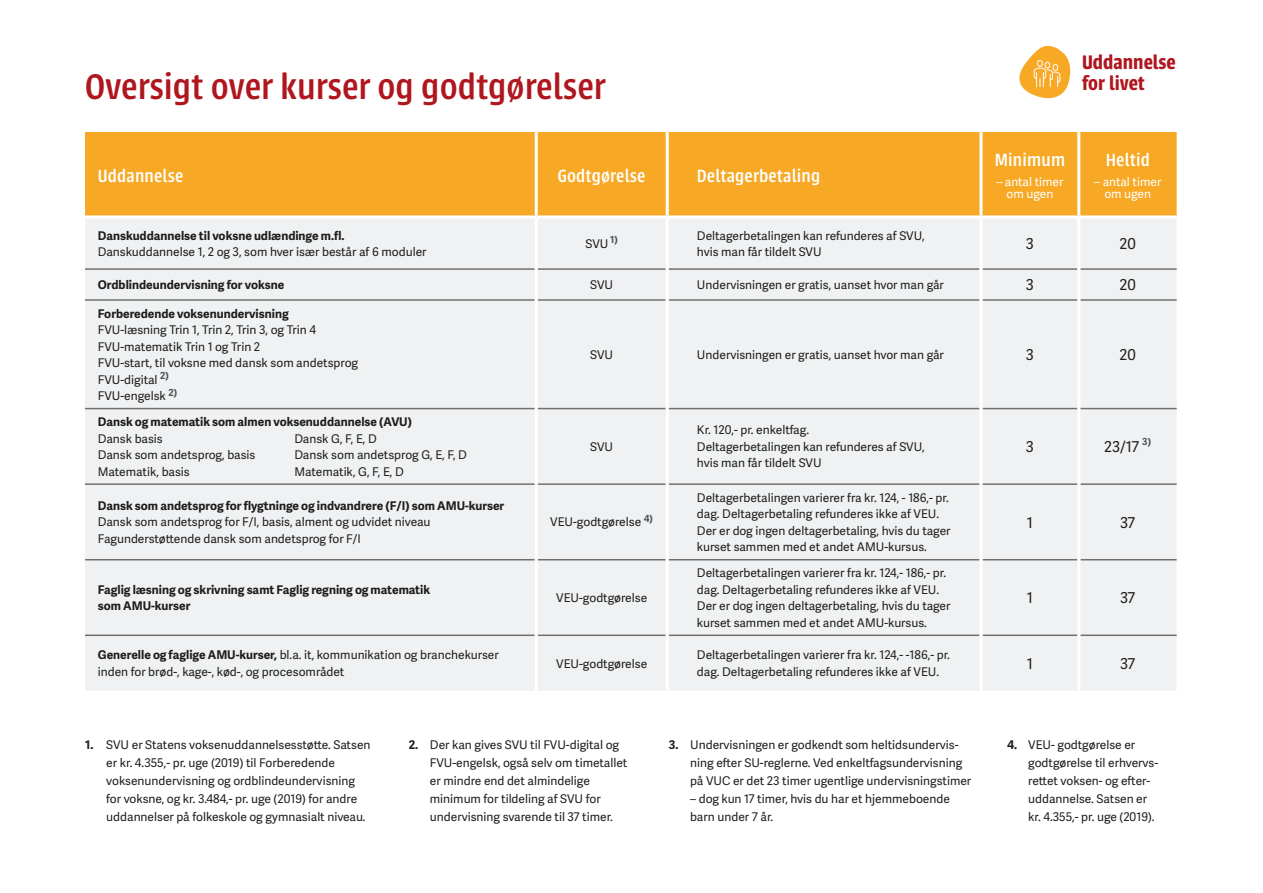
<style>
.page{position:relative;width:1263px;height:893px;background:#fff}
.page>*{position:absolute;margin:0;border:0;box-sizing:border-box;transform-origin:0 0}
.t1{font:500 39.15px "Urbana";color:#af161e}
.t2{font:600 21.6px/21.6px "Urbana";color:#af161e}
.t3{font:500 19.5px "Urbana";letter-spacing:.01em;color:#fff}
.t4{font:15px "Adelle Sans";letter-spacing:-.025em;color:#1d1d1b}
.t5{font:12px/16.5px "Adelle Sans";color:#1d1d1b}
.t6{font:700 12px/16.5px "Adelle Sans";color:#1d1d1b}
.t7{font:12px/12px "Adelle Sans";color:#fff;text-align:center}
.t8{font:700 9.75px "Adelle Sans";color:#505456}
.s1{font-weight:700}
</style>
<div class="page">
<svg style="left:1019px;top:45px;width:52px;height:54px"></svg>
<div style="left:85px;top:132px;width:1092px;height:83px;background:#f7a824"></div>
<div style="left:85px;top:219px;width:1092px;height:472px;background:#eff1f3"></div>
<hr style="left:85px;top:268px;width:450px;height:2px;background:#70706f">
<hr style="left:538px;top:268px;width:128px;height:2px;background:#70706f">
<hr style="left:669px;top:268px;width:310px;height:2px;background:#70706f">
<hr style="left:982px;top:268px;width:95px;height:2px;background:#70706f">
<hr style="left:85px;top:299px;width:450px;height:2px;background:#70706f">
<hr style="left:538px;top:299px;width:128px;height:2px;background:#70706f">
<hr style="left:669px;top:299px;width:310px;height:2px;background:#70706f">
<hr style="left:982px;top:299px;width:95px;height:2px;background:#70706f">
<hr style="left:1080px;top:299px;width:97px;height:2px;background:#70706f">
<hr style="left:85px;top:408px;width:450px;height:1px;background:#70706f">
<hr style="left:538px;top:408px;width:128px;height:1px;background:#70706f">
<hr style="left:669px;top:408px;width:310px;height:1px;background:#70706f">
<hr style="left:982px;top:408px;width:95px;height:1px;background:#70706f">
<hr style="left:1080px;top:408px;width:97px;height:1px;background:#70706f">
<hr style="left:85px;top:483px;width:450px;height:2px;background:#70706f">
<hr style="left:538px;top:483px;width:128px;height:2px;background:#70706f">
<hr style="left:669px;top:483px;width:310px;height:2px;background:#70706f">
<hr style="left:982px;top:483px;width:95px;height:2px;background:#70706f">
<hr style="left:1080px;top:483px;width:97px;height:2px;background:#70706f">
<hr style="left:85px;top:559px;width:450px;height:1px;background:#70706f">
<hr style="left:538px;top:559px;width:128px;height:1px;background:#70706f">
<hr style="left:669px;top:559px;width:310px;height:1px;background:#70706f">
<hr style="left:982px;top:559px;width:95px;height:1px;background:#70706f">
<hr style="left:1080px;top:559px;width:97px;height:1px;background:#70706f">
<hr style="left:85px;top:634px;width:450px;height:2px;background:#70706f">
<hr style="left:538px;top:634px;width:128px;height:2px;background:#70706f">
<hr style="left:669px;top:634px;width:310px;height:2px;background:#70706f">
<hr style="left:982px;top:634px;width:95px;height:2px;background:#70706f">
<hr style="left:1080px;top:634px;width:97px;height:2px;background:#70706f">
<hr style="left:1080px;top:268px;width:97px;height:2px;background:#70706f">
<hr style="left:535px;top:132px;width:3px;height:83px;background:#fff">
<hr style="left:1077px;top:132px;width:3px;height:83px;background:#fff">
<hr style="left:535px;top:218px;width:3px;height:51px;background:#fff">
<hr style="left:1077px;top:218px;width:3px;height:51px;background:#fff">
<hr style="left:535px;top:269px;width:3px;height:31px;background:#fff">
<hr style="left:1077px;top:269px;width:3px;height:31px;background:#fff">
<hr style="left:535px;top:300px;width:3px;height:109px;background:#fff">
<hr style="left:1077px;top:300px;width:3px;height:109px;background:#fff">
<hr style="left:535px;top:409px;width:3px;height:75px;background:#fff">
<hr style="left:1077px;top:409px;width:3px;height:75px;background:#fff">
<hr style="left:535px;top:484px;width:3px;height:76px;background:#fff">
<hr style="left:1077px;top:484px;width:3px;height:76px;background:#fff">
<hr style="left:535px;top:560px;width:3px;height:75px;background:#fff">
<hr style="left:1077px;top:560px;width:3px;height:75px;background:#fff">
<hr style="left:535px;top:635px;width:3px;height:56px;background:#fff">
<hr style="left:1077px;top:635px;width:3px;height:56px;background:#fff">
<hr style="left:979px;top:132px;width:3px;height:83px;background:#fff">
<hr style="left:979px;top:218px;width:3px;height:51px;background:#fff">
<hr style="left:979px;top:269px;width:3px;height:31px;background:#fff">
<hr style="left:979px;top:300px;width:3px;height:109px;background:#fff">
<hr style="left:979px;top:409px;width:3px;height:75px;background:#fff">
<hr style="left:979px;top:484px;width:3px;height:76px;background:#fff">
<hr style="left:979px;top:560px;width:3px;height:75px;background:#fff">
<hr style="left:979px;top:635px;width:3px;height:56px;background:#fff">
<hr style="left:666px;top:132px;width:3px;height:83px;background:#fff">
<hr style="left:666px;top:218px;width:3px;height:51px;background:#fff">
<hr style="left:666px;top:269px;width:3px;height:31px;background:#fff">
<hr style="left:666px;top:300px;width:3px;height:109px;background:#fff">
<hr style="left:666px;top:409px;width:3px;height:75px;background:#fff">
<hr style="left:666px;top:484px;width:3px;height:76px;background:#fff">
<hr style="left:666px;top:560px;width:3px;height:75px;background:#fff">
<hr style="left:666px;top:635px;width:3px;height:56px;background:#fff">
<h1 class="t1" style="left:85px;top:65px;width:522px">Oversigt over kurser og godtgørelser</h1>
<h3 class="t3" style="left:98px;top:165px;width:87px">Uddannelse</h3>
<h3 class="t3" style="left:558px;top:165px;width:89px">Godtgørelse</h3>
<h3 class="t3" style="left:697px;top:165px;width:125px">Deltagerbetaling</h3>
<h2 class="t2" style="left:1082px;top:51px;width:95px">Uddannelse for livet</h2>
<h3 class="t3" style="left:995px;top:149px;width:72px">Minimum</h3>
<p class="t7" style="left:996px;top:175px;width:69px">– antal timer om ugen</p>
<h3 class="t3" style="left:1106px;top:149px;width:46px">Heltid</h3>
<p class="t7" style="left:1094px;top:175px;width:69px">– antal timer om ugen</p>
<p class="t6" style="left:98px;top:227px;width:248px">Danskuddannelse til voksne udlændinge m.fl.</p>
<p class="t5" style="left:98px;top:243px;width:330px">Danskuddannelse 1, 2 og 3, som hver især består af 6 moduler</p>
<p class="t5" style="left:585px;top:235px;width:34px">SVU <sup>1)</sup></p>
<p class="t5" style="left:697px;top:227px;width:229px">Deltagerbetalingen kan refunderes af SVU, hvis man får tildelt SVU</p>
<p class="t4" style="left:1026px;top:233px;width:10px">3</p>
<p class="t4" style="left:1119px;top:233px;width:18px">20</p>
<p class="t6" style="left:98px;top:276px;width:188px">Ordblindeundervisning for voksne</p>
<p class="t5" style="left:590px;top:276px;width:24px">SVU</p>
<p class="t5" style="left:697px;top:276px;width:249px">Undervisningen er gratis, uanset hvor man går</p>
<p class="t4" style="left:1026px;top:274px;width:10px">3</p>
<p class="t4" style="left:1119px;top:274px;width:18px">20</p>
<p class="t6" style="left:98px;top:305px;width:192px">Forberedende voksenundervisning</p>
<p class="t5" style="left:98px;top:321px;width:262px">FVU-læsning Trin 1, Trin 2, Trin 3, og Trin 4<br>FVU-matematik Trin 1 og Trin 2<br>FVU-start, til voksne med dansk som andetsprog<br>FVU-digital <sup>2)<br></sup>FVU-engelsk <sup>2)</sup></p>
<p class="t5" style="left:590px;top:346px;width:24px">SVU</p>
<p class="t5" style="left:697px;top:346px;width:249px">Undervisningen er gratis, uanset hvor man går</p>
<p class="t4" style="left:1026px;top:344px;width:10px">3</p>
<p class="t4" style="left:1119px;top:344px;width:18px">20</p>
<p class="t6" style="left:98px;top:413px;width:316px">Dansk og matematik som almen voksenuddannelse (AVU)</p>
<p class="t5" style="left:98px;top:430px;width:66px">Dansk basis</p>
<p class="t5" style="left:294px;top:430px;width:84px">Dansk G, F, E, D</p>
<p class="t5" style="left:98px;top:446px;width:159px">Dansk som andetsprog, basis</p>
<p class="t5" style="left:294px;top:446px;width:174px">Dansk som andetsprog G, E, F, D</p>
<p class="t5" style="left:98px;top:463px;width:93px">Matematik, basis</p>
<p class="t5" style="left:294px;top:463px;width:111px">Matematik, G, F, E, D</p>
<p class="t5" style="left:590px;top:438px;width:24px">SVU</p>
<p class="t6" style="left:98px;top:497px;width:408px">Dansk som andetsprog for flygtninge og indvandrere (F/I) som AMU-kurser</p>
<p class="t5" style="left:98px;top:514px;width:334px">Dansk som andetsprog for F/I, basis, alment og udvidet niveau<br>Fagunderstøttende dansk som andetsprog for F/I</p>
<p class="t5" style="left:550px;top:514px;width:104px">VEU-godtgørelse <sup>4)</sup></p>
<p class="t6" style="left:98px;top:581px;width:334px">Faglig læsning og skrivning samt Faglig regning og matematik som AMU-kurser</p>
<p class="t5" style="left:556px;top:589px;width:92px">VEU-godtgørelse</p>
<p class="t5" style="left:697px;top:421px;width:229px">Kr. 120,- pr. enkeltfag.<br>Deltagerbetalingen kan refunderes af SVU, hvis man får tildelt SVU</p>
<p class="t5" style="left:697px;top:489px;width:255px">Deltagerbetalingen varierer fra kr. 124, - 186,- pr. dag. Deltagerbetaling refunderes ikke af VEU.<br>Der er dog ingen deltagerbetaling, hvis du tager kurset sammen med et andet AMU-kursus.</p>
<p class="t5" style="left:697px;top:564px;width:255px">Deltagerbetalingen varierer fra kr. 124,- 186,- pr. dag. Deltagerbetaling refunderes ikke af VEU.<br>Der er dog ingen deltagerbetaling, hvis du tager kurset sammen med et andet AMU-kursus.</p>
<p class="t4" style="left:1026px;top:436px;width:10px">3</p>
<p class="t4" style="left:1104px;top:436px;width:36px">23/17</p>
<p class="t8" style="left:1142px;top:434px;width:10px">3)</p>
<p class="t4" style="left:1027px;top:512px;width:8px">1</p>
<p class="t4" style="left:1120px;top:512px;width:17px">37</p>
<p class="t4" style="left:1027px;top:587px;width:8px">1</p>
<p class="t4" style="left:1120px;top:587px;width:17px">37</p>
<p class="t5" style="left:98px;top:646px;width:402px"><span class="s1">Generelle og faglige AMU-kurser,</span> bl.a. it, kommunikation og branchekurser inden for brød-, kage-, kød-, og procesområdet</p>
<p class="t5" style="left:556px;top:655px;width:92px">VEU-godtgørelse</p>
<p class="t5" style="left:697px;top:646px;width:254px">Deltagerbetalingen varierer fra kr. 124,- -186,- pr. dag. Deltagerbetaling refunderes ikke af VEU.</p>
<p class="t4" style="left:1027px;top:653px;width:8px">1</p>
<p class="t4" style="left:1120px;top:653px;width:17px">37</p>
<p class="t5" style="left:106px;top:735px;width:266px;line-height:18px;text-indent:-21px"><span class="s1">1.</span> SVU er Statens voksenuddannelsesstøtte. Satsen er kr. 4.355,- pr. uge (2019) til Forberedende voksenundervisning og ordblindeundervisning for voksne, og kr. 3.484,- pr. uge (2019) for andre uddannelser på folkeskole og gymnasialt niveau.</p>
<p class="t5" style="left:430px;top:735px;width:199px;line-height:18px;text-indent:-21px"><span class="s1">2.</span> Der kan gives SVU til FVU-digital og FVU-engelsk, også selv om timetallet er mindre end det almindelige minimum for tildeling af SVU for undervisning svarende til 37 timer.</p>
<p class="t5" style="left:690px;top:735px;width:283px;line-height:18px;text-indent:-21px"><span class="s1">3.</span> Undervisningen er godkendt som heltidsundervis&shy;ning efter SU-reglerne. Ved enkeltfagsundervisning på VUC er det 23 timer ugentlige undervisningstimer</p>
<p class="t5" style="left:690px;top:789px;width:261px;line-height:18px">– dog kun 17 timer, hvis du har et hjemmeboende barn under 7 år.</p>
<p class="t5" style="left:1028px;top:735px;width:131px;line-height:18px;text-indent:-21px"><span class="s1">4.</span> VEU- godtgørelse er godtgørelse til erhvervs&shy;rettet voksen- og efter&shy;uddannelse. Satsen er kr. 4.355,- pr. uge (2019).</p>
</div>
